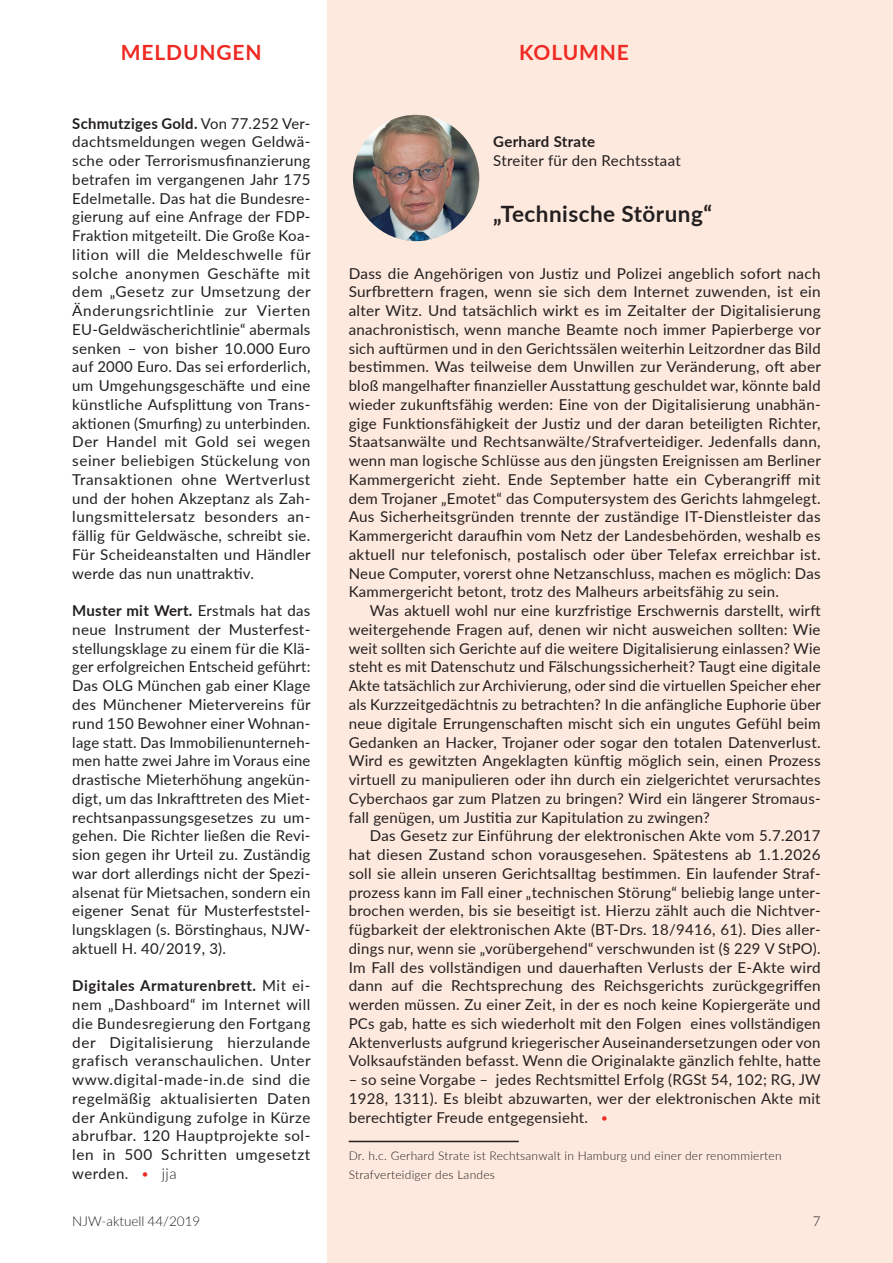
<style>
.page{position:relative;width:893px;height:1263px;background:#fff}
.page>*{position:absolute;margin:0;border:0;box-sizing:border-box;transform-origin:0 0}
.t1{font:700 22.5px "Lato";letter-spacing:.02em;color:#231f20}
.t2{font:700 21px "Lato";letter-spacing:.04em;color:#ee2a23}
.t3{font:15px/18.8px "Lato";letter-spacing:.02em;color:#231f20;text-align:justify}
.t4{font:700 15px "Lato";letter-spacing:.015em;color:#231f20}
.t5{font:300 13.5px "Lato";color:#231f20}
.t6{font:300 12px/18.8px "Lato";letter-spacing:.02em;color:#231f20}
.s1{font-weight:700}
.s2{font-weight:300;color:#ee2a23}
.s3{font-weight:300}
</style>
<div class="page">
<div style="left:327px;top:0;width:566px;height:1263px;background:#fde9dd"></div>
<svg style="left:349px;top:1141px;width:170px;height:1px"></svg>
<img style="left:353px;top:115px;width:126px;height:126px;border-radius:63px">
<h2 class="t2" style="left:121px;top:36px;width:142px">MELDUNGEN</h2>
<h2 class="t2" style="left:519px;top:36px;width:111px">KOLUMNE</h2>
<p class="t3" style="left:72px;top:113px;width:240px;text-align:left"><span class="s1">Schmutziges Gold.</span> Von 77.252 Ver&shy;dachtsmeldungen wegen Geldwä&shy;sche oder Terrorismusfinanzierung betrafen im vergangenen Jahr 175<br>Edelmetalle. Das hat die Bundesre&shy;gierung auf eine Anfrage der FDP-Fraktion mitgeteilt. Die Große Koa&shy;lition will die Meldeschwelle für solche anonymen Geschäfte mit dem „Gesetz zur Umsetzung der Änderungsrichtlinie zur Vierten EU-Geldwäscherichtlinie“ abermals senken – von bisher 10.000 Euro auf 2000 Euro. Das sei erforderlich, um Umgehungsgeschäfte und eine künstliche Aufsplittung von Trans&shy;aktionen (Smurfing) zu unterbinden.<br>Der Handel mit Gold sei wegen seiner beliebigen Stückelung von Transaktionen ohne Wertverlust und der hohen Akzeptanz als Zah&shy;lungsmittelersatz besonders an&shy;fällig für Geldwäsche, schreibt sie.<br>Für Scheideanstalten und Händler werde das nun unattraktiv.</p>
<p class="t3" style="left:72px;top:601px;width:240px"><span class="s1">Muster mit Wert.</span> Erstmals hat das neue Instrument der Musterfest&shy;stellungsklage zu einem für die Klä&shy;ger erfolgreichen Entscheid geführt:<br>Das OLG München gab einer Klage des Münchener Mietervereins für rund 150 Bewohner einer Wohnan&shy;lage statt. Das Immobilienunterneh&shy;men hatte zwei Jahre im Voraus eine drastische Mieterhöhung angekün&shy;digt, um das Inkrafttreten des Miet&shy;rechtsanpassungsgesetzes zu um&shy;gehen. Die Richter ließen die Revi&shy;sion gegen ihr Urteil zu. Zuständig war dort allerdings nicht der Spezi&shy;alsenat für Mietsachen, sondern ein eigener Senat für Musterfeststel&shy;lungsklagen (s. Börstinghaus, NJW&shy;aktuell H. 40/2019, 3).</p>
<p class="t3" style="left:72px;top:976px;width:240px"><span class="s1">Digitales Armaturenbrett.</span> Mit ei&shy;nem „Dashboard“ im Internet will die Bundesregierung den Fortgang der Digitalisierung hierzulande grafisch veranschaulichen. Unter www.digital-made-in.de sind die regelmäßig aktualisierten Daten der Ankündigung zufolge in Kürze abrufbar. 120 Hauptprojekte sol&shy;len in 500 Schritten umgesetzt werden. <span class="s2">•</span> <span class="s3">jja</span></p>
<p class="t4" style="left:493px;top:131px;width:103px">Gerhard Strate</p>
<p class="t3" style="left:493px;top:151px;width:189px">Streiter für den Rechtsstaat</p>
<h1 class="t1" style="left:493px;top:198px;width:220px">„Technische Störung“</h1>
<p class="t3" style="left:349px;top:263px;width:474px">Dass die Angehörigen von Justiz und Polizei angeblich sofort nach Surfbrettern fragen, wenn sie sich dem Internet zuwenden, ist ein alter Witz. Und tatsächlich wirkt es im Zeitalter der Digitalisierung anachronistisch, wenn manche Beamte noch immer Papierberge vor sich auftürmen und in den Gerichtssälen weiterhin Leitzordner das Bild bestimmen. Was teilweise dem Unwillen zur Veränderung, oft aber bloß mangelhafter finanzieller Ausstattung geschuldet war, könnte bald wieder zukunftsfähig werden: Eine von der Digitalisierung unabhän&shy;gige Funktionsfähigkeit der Justiz und der daran beteiligten Richter, Staatsanwälte und Rechtsanwälte/Strafverteidiger. Jedenfalls dann, wenn man logische Schlüsse aus den jüngsten Ereignissen am Berliner Kammergericht zieht. Ende September hatte ein Cyberangriff mit dem Trojaner „Emotet“ das Computersystem des Gerichts lahmgelegt.<br>Aus Sicherheitsgründen trennte der zuständige IT-Dienstleister das Kammergericht daraufhin vom Netz der Landesbehörden, weshalb es aktuell nur telefonisch, postalisch oder über Telefax erreichbar ist.<br>Neue Computer, vorerst ohne Netzanschluss, machen es möglich: Das Kammergericht betont, trotz des Malheurs arbeitsfähig zu sein.</p>
<p class="t3" style="left:349px;top:601px;width:474px;text-indent:21px">Was aktuell wohl nur eine kurzfristige Erschwernis darstellt, wirft weitergehende Fragen auf, denen wir nicht ausweichen sollten: Wie weit sollten sich Gerichte auf die weitere Digitalisierung einlassen? Wie steht es mit Datenschutz und Fälschungssicherheit? Taugt eine digitale Akte tatsächlich zur Archivierung, oder sind die virtuellen Speicher eher als Kurzzeitgedächtnis zu betrachten? In die anfängliche Euphorie über neue digitale Errungenschaften mischt sich ein ungutes Gefühl beim Gedanken an Hacker, Trojaner oder sogar den totalen Datenverlust.<br>Wird es gewitzten Angeklagten künftig möglich sein, einen Prozess virtuell zu manipulieren oder ihn durch ein zielgerichtet verursachtes Cyberchaos gar zum Platzen zu bringen? Wird ein längerer Stromaus&shy;fall genügen, um Justitia zur Kapitulation zu zwingen?</p>
<p class="t3" style="left:349px;top:826px;width:473px;text-align:left;text-indent:21px">Das Gesetz zur Einführung der elektronischen Akte vom 5.7.2017 hat diesen Zustand schon vorausgesehen. Spätestens ab 1.1.2026 soll sie allein unseren Gerichtsalltag bestimmen. Ein laufender Straf&shy;prozess kann im Fall einer „technischen Störung“ beliebig lange unter&shy;brochen werden, bis sie beseitigt ist. Hierzu zählt auch die Nichtver&shy;fügbarkeit der elektronischen Akte (BT-Drs. 18/9416, 61). Dies aller&shy;dings nur, wenn sie „vorübergehend“ verschwunden ist (§ 229 V StPO).<br>Im Fall des vollständigen und dauerhaften Verlusts der E-Akte wird dann auf die Rechtsprechung des Reichsgerichts zurückgegriffen werden müssen. Zu einer Zeit, in der es noch keine Kopiergeräte und PCs gab, hatte es sich wiederholt mit den Folgen eines vollständigen Aktenverlusts aufgrund kriegerischer Auseinandersetzungen oder von Volksaufständen befasst. Wenn die Originalakte gänzlich fehlte, hatte</p>
<p class="t3" style="left:349px;top:1069px;width:474px">– so seine Vorgabe – jedes Rechtsmittel Erfolg (RGSt 54, 102; RG, JW 1928, 1311). Es bleibt abzuwarten, wer der elektronischen Akte mit berechtigter Freude entgegensieht. <span class="s2">•</span></p>
<p class="t6" style="left:349px;top:1146px;width:434px">Dr. h.c. Gerhard Strate ist Rechtsanwalt in Hamburg und einer der renommierten<br>Strafverteidiger des Landes</p>
<p class="t5" style="left:72px;top:1211px;width:130px">NJW-aktuell 44/2019</p>
<p class="t5" style="left:813px;top:1211px;width:9px">7</p>
</div>
